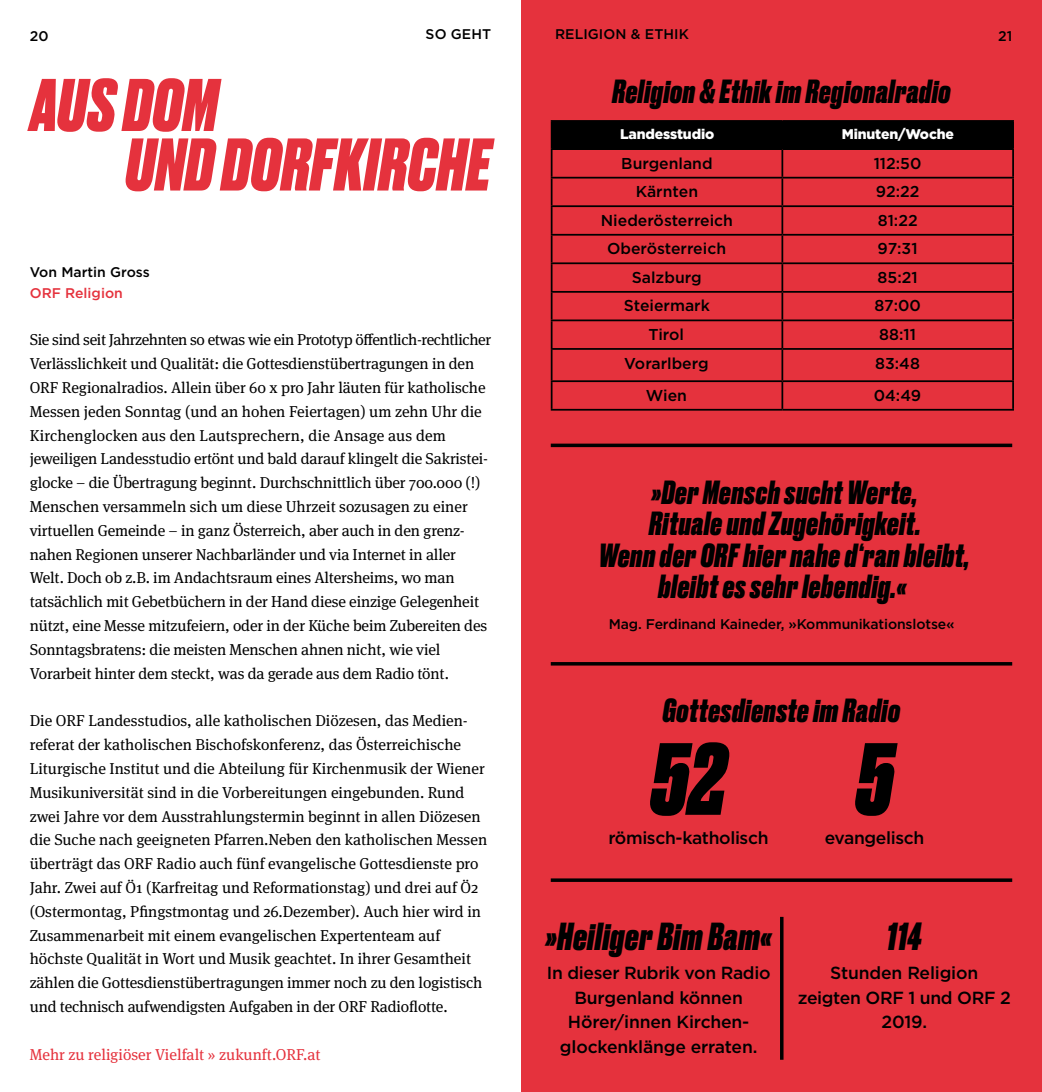
<style>
.page{position:relative;width:1042px;height:1092px;background:#fff}
.page>*{position:absolute;margin:0;border:0;box-sizing:border-box;transform-origin:0 0}
.t1{font:italic 800 96.25px "Druk";color:#000}
.t2{font:italic 800 70px/59.5px "Druk";letter-spacing:.01em;color:#e5323d}
.t3{font:italic 800 36.75px "Druk";letter-spacing:.02em;color:#000}
.t4{font:italic 800 31.5px/31.5px "Druk";letter-spacing:.02em;color:#000;text-align:center}
.t5{font:500 17.5px/24.5px "Gotham";letter-spacing:-.02em;color:#000;text-align:center}
.t6{font:15.75px/23.8px "Meta Serif Pro";letter-spacing:-.01em;color:#000}
.t7{font:500 15.75px "Gotham";color:#000}
.t8{font:15.75px "Meta Serif Pro";color:#e5323d}
.t9{font:500 14px "Gotham";letter-spacing:-.01em;color:#000}
.t10{font:900 14px "Gotham";letter-spacing:-.01em;color:#fff}
.t11{font:500 14px "Gotham";color:#e5323d}
</style>
<div class="page">
<div style="left:521px;top:0;width:521px;height:1091px;background:#e5323d"></div>
<hr style="left:551px;top:662px;width:461px;height:3px;background:#000">
<hr style="left:551px;top:878px;width:461px;height:3px;background:#000">
<hr style="left:780px;top:916px;width:3px;height:143px;background:#000">
<hr style="left:551px;top:120px;width:231px;height:2px;background:#000">
<hr style="left:782px;top:120px;width:232px;height:2px;background:#000">
<hr style="left:1012px;top:122px;width:2px;height:26px;background:#000">
<hr style="left:782px;top:148px;width:232px;height:2px;background:#000">
<hr style="left:1012px;top:150px;width:2px;height:27px;background:#000">
<hr style="left:782px;top:177px;width:232px;height:1px;background:#000">
<hr style="left:1012px;top:178px;width:2px;height:27px;background:#000">
<hr style="left:782px;top:205px;width:232px;height:2px;background:#000">
<hr style="left:1012px;top:207px;width:2px;height:27px;background:#000">
<hr style="left:782px;top:234px;width:232px;height:1px;background:#000">
<hr style="left:1012px;top:235px;width:2px;height:27px;background:#000">
<hr style="left:782px;top:262px;width:232px;height:2px;background:#000">
<hr style="left:1012px;top:264px;width:2px;height:27px;background:#000">
<hr style="left:782px;top:291px;width:232px;height:2px;background:#000">
<hr style="left:1012px;top:293px;width:2px;height:26px;background:#000">
<svg style="left:551px;top:121px;width:462px;height:227px"></svg>
<hr style="left:782px;top:319px;width:232px;height:2px;background:#000">
<hr style="left:781px;top:321px;width:2px;height:27px;background:#000">
<hr style="left:1012px;top:321px;width:2px;height:27px;background:#000">
<hr style="left:551px;top:348px;width:231px;height:2px;background:#000">
<hr style="left:551px;top:350px;width:1px;height:30px;background:#000">
<hr style="left:782px;top:348px;width:232px;height:2px;background:#000">
<hr style="left:781px;top:350px;width:2px;height:30px;background:#000">
<hr style="left:1012px;top:350px;width:2px;height:30px;background:#000">
<hr style="left:551px;top:380px;width:231px;height:2px;background:#000">
<svg style="left:551px;top:382px;width:1px;height:27px"></svg>
<hr style="left:782px;top:380px;width:232px;height:2px;background:#000">
<hr style="left:781px;top:382px;width:2px;height:27px;background:#000">
<hr style="left:1012px;top:382px;width:2px;height:27px;background:#000">
<hr style="left:551px;top:409px;width:231px;height:1px;background:#000">
<hr style="left:782px;top:409px;width:232px;height:1px;background:#000">
<svg style="left:551px;top:443px;width:461px;height:4px;background:#230709"></svg>
<p class="t9" style="left:30px;top:27px;width:20px">20</p>
<p class="t9" style="left:426px;top:25px;width:67px">SO GEHT</p>
<p class="t9" style="left:555px;top:25px;width:135px">RELIGION &amp; ETHIK</p>
<p class="t9" style="left:998px;top:27px;width:16px">21</p>
<h2 class="t2" style="left:126px;top:71px;width:366px;text-indent:-95px">AUS DOM<br>UND DORFKIRCHE</h2>
<p class="t9" style="left:30px;top:262px;width:121px">Von Martin Gross</p>
<p class="t11" style="left:30px;top:283px;width:95px">ORF Religion</p>
<p class="t6" style="left:30px;top:327px;width:463px">Sie sind seit Jahrzehnten so etwas wie ein Prototyp öffentlich-rechtlicher Verlässlichkeit und Qualität: die Gottesdienstübertragungen in den ORF Regionalradios. Allein über 60 x pro Jahr läuten für katholische Messen jeden Sonntag (und an hohen Feiertagen) um zehn Uhr die Kirchenglocken aus den Lautsprechern, die Ansage aus dem jeweiligen Landesstudio ertönt und bald darauf klingelt die Sakristei&shy;glocke – die Übertragung beginnt. Durchschnittlich über 700.000 (!)<br>Menschen versammeln sich um diese Uhrzeit sozusagen zu einer virtuellen Gemeinde – in ganz Österreich, aber auch in den grenz&shy;nahen Regionen unserer Nachbarländer und via Internet in aller Welt. Doch ob z.B. im Andachtsraum eines Altersheims, wo man tatsächlich mit Gebetbüchern in der Hand diese einzige Gelegenheit nützt, eine Messe mitzufeiern, oder in der Küche beim Zubereiten des Sonntagsbratens: die meisten Menschen ahnen nicht, wie viel Vorarbeit hinter dem steckt, was da gerade aus dem Radio tönt.</p>
<p class="t6" style="left:30px;top:708px;width:459px">Die ORF Landesstudios, alle katholischen Diözesen, das Medien&shy;referat der katholischen Bischofskonferenz, das Österreichische Liturgische Institut und die Abteilung für Kirchenmusik der Wiener Musikuniversität sind in die Vorbereitungen eingebunden. Rund zwei Jahre vor dem Ausstrahlungstermin beginnt in allen Diözesen die Suche nach geeigneten Pfarren.Neben den katholischen Messen überträgt das ORF Radio auch fünf evangelische Gottesdienste pro Jahr. Zwei auf Ö1 (Karfreitag und Reformationstag) und drei auf Ö2 (Ostermontag, Pfingstmontag und 26.Dezember). Auch hier wird in Zusammenarbeit mit einem evangelischen Expertenteam auf höchste Qualität in Wort und Musik geachtet. In ihrer Gesamtheit zählen die Gottesdienstübertragungen immer noch zu den logistisch und technisch aufwendigsten Aufgaben in der ORF Radioflotte.</p>
<p class="t8" style="left:30px;top:1042px;width:292px">Mehr zu religiöser Vielfalt » zukunft.ORF.at</p>
<h3 class="t4" style="left:612px;top:74px;width:340px">Religion &amp; Ethik im Regionalradio</h3>
<p class="t10" style="left:620px;top:125px;width:96px">Landesstudio</p>
<p class="t10" style="left:842px;top:125px;width:114px">Minuten/Woche</p>
<p class="t7" style="left:621px;top:153px;width:93px">Burgenland</p>
<p class="t7" style="left:874px;top:153px;width:49px">112:50</p>
<p class="t7" style="left:636px;top:181px;width:64px">Kärnten</p>
<p class="t7" style="left:876px;top:181px;width:45px">92:22</p>
<p class="t7" style="left:601px;top:210px;width:134px">Niederösterreich</p>
<p class="t7" style="left:878px;top:210px;width:41px">81:22</p>
<p class="t7" style="left:607px;top:238px;width:121px">Oberösterreich</p>
<p class="t7" style="left:877px;top:238px;width:42px">97:31</p>
<p class="t7" style="left:632px;top:267px;width:71px">Salzburg</p>
<p class="t7" style="left:877px;top:267px;width:42px">85:21</p>
<p class="t7" style="left:624px;top:295px;width:88px">Steiermark</p>
<p class="t7" style="left:874px;top:295px;width:48px">87:00</p>
<p class="t7" style="left:648px;top:324px;width:37px">Tirol</p>
<p class="t7" style="left:879px;top:324px;width:38px">88:11</p>
<p class="t7" style="left:624px;top:352px;width:86px">Vorarlberg</p>
<p class="t7" style="left:875px;top:352px;width:46px">83:48</p>
<p class="t7" style="left:646px;top:385px;width:43px">Wien</p>
<p class="t7" style="left:874px;top:385px;width:49px">04:49</p>
<h3 class="t4" style="left:599px;top:474px;width:372px">»Der Mensch sucht Werte,<br>Rituale und Zugehörigkeit.<br>Wenn der ORF hier nahe d‘ran bleibt, bleibt es sehr lebendig.«</h3>
<p class="t9" style="left:609px;top:615px;width:347px">Mag. Ferdinand Kaineder, »Kommunikationslotse«</p>
<h3 class="t4" style="left:663px;top:692px;width:239px">Gottesdienste im Radio</h3>
<h1 class="t1" style="left:856px;top:712px;width:39px">5</h1>
<p class="t5" style="left:824px;top:825px;width:101px">evangelisch</p>
<h1 class="t1" style="left:651px;top:712px;width:77px">52</h1>
<p class="t5" style="left:608px;top:825px;width:162px">römisch-katholisch</p>
<h3 class="t3" style="left:545px;top:910px;width:228px">»Heiliger Bim Bam«</h3>
<p class="t5" style="left:547px;top:960px;width:225px">In dieser Rubrik von Radio<br>Burgenland können<br>Hörer/innen Kirchen&shy;glockenklänge erraten.</p>
<h3 class="t3" style="left:886px;top:910px;width:37px">114</h3>
<p class="t5" style="left:798px;top:960px;width:214px">Stunden Religion zeigten ORF 1 und ORF 2<br>2019.</p>
</div>
